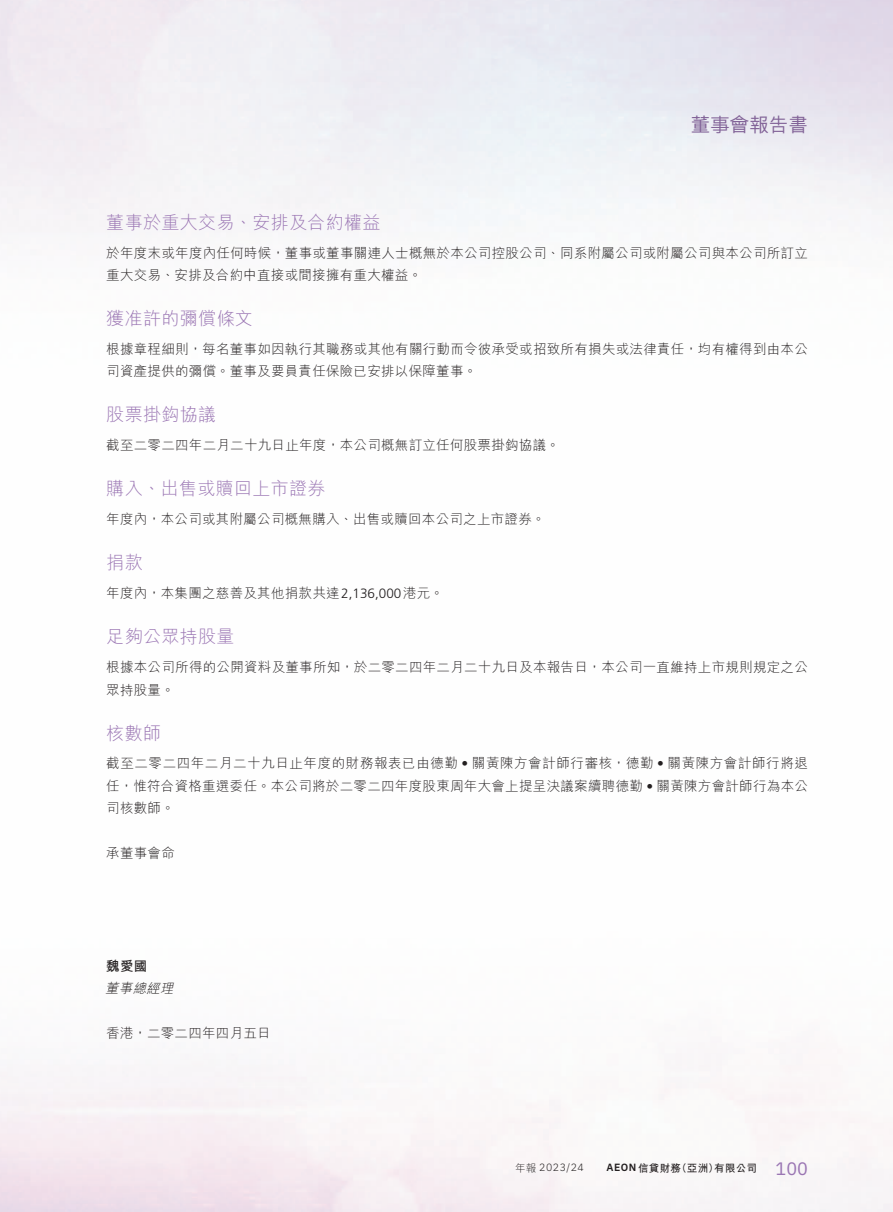
<style>
.page{position:relative;width:893px;height:1212px;background:#fff}
.page>*{position:absolute;margin:0;border:0;box-sizing:border-box;transform-origin:0 0}
.t1{font:500 19.5px "M Hei HK";color:#816297}
._01_H1{font:300 18px "M Hei HK";letter-spacing:.02em;color:#9a75b3}
.t2{font:18px "IBM Plex Sans";color:#9a75b3}
._00_txt{font:300 13.5px/22.5px "M Hei HK";letter-spacing:.02em;color:#231f20}
._00_txt-2{font:italic 300 13.5px "M Hei HK";color:#231f20}
._00_txt-3{font:700 13.5px "M Hei HK";color:#231f20}
.t3{font:300 10.5px "IBM Plex Sans";letter-spacing:.05em;color:#231f20}
.t4{font:700 10.5px "M Hei HK";letter-spacing:.02em;color:#231f20}
.t5{font:600 10.5px "IBM Plex Sans";color:#231f20}
.s1{font-family:"Frutiger LT Std"}
.s2{font-family:"M Hei HK"}
.s3{font-family:"M Hei HK";font-weight:700}
</style>
<div class="page">
<h1 class="t1" style="left:691px;top:111px;width:119px">董事會報告書</h1>
<p class="_01_H1" style="left:106px;top:213px;width:276px">董事於重大交易、安排及合約權益</p>
<p class="_00_txt" style="left:106px;top:241px;width:703px">於年度末或年度內任何時候，董事或董事關連人士概無於本公司控股公司、同系附屬公司或附屬公司與本公司所訂立重大交易、安排及合約中直接或間接擁有重大權益。</p>
<p class="_01_H1" style="left:106px;top:309px;width:148px">獲准許的彌償條文</p>
<p class="_00_txt" style="left:106px;top:338px;width:703px">根據章程細則，每名董事如因執行其職務或其他有關行動而令彼承受或招致所有損失或法律責任，均有權得到由本公司資產提供的彌償。董事及要員責任保險已安排以保障董事。</p>
<p class="_01_H1" style="left:106px;top:406px;width:111px">股票掛鈎協議</p>
<p class="_00_txt" style="left:106px;top:434px;width:455px">截至二零二四年二月二十九日止年度，本公司概無訂立任何股票掛鈎協議。</p>
<p class="_01_H1" style="left:106px;top:480px;width:221px">購入、出售或贖回上市證券</p>
<p class="_00_txt" style="left:106px;top:508px;width:441px">年度內，本公司或其附屬公司概無購入、出售或贖回本公司之上市證券。</p>
<p class="_01_H1" style="left:106px;top:553px;width:38px">捐款</p>
<p class="_00_txt" style="left:106px;top:582px;width:339px">年度內，本集團之慈善及其他捐款共達<span class="s1">2,136,000</span>港元。</p>
<p class="_01_H1" style="left:106px;top:627px;width:130px">足夠公眾持股量</p>
<p class="_00_txt" style="left:106px;top:656px;width:703px">根據本公司所得的公開資料及董事所知，於二零二四年二月二十九日及本報告日，本公司一直維持上市規則規定之公眾持股量。</p>
<p class="_01_H1" style="left:106px;top:724px;width:56px">核數師</p>
<p class="_00_txt" style="left:106px;top:752px;width:703px;text-align:justify">截至二零二四年二月二十九日止年度的財務報表已由德勤 <span class="s1">•</span> 關黃陳方會計師行審核，德勤 <span class="s1">•</span> 關黃陳方會計師行將退任，惟符合資格重選委任。本公司將於二零二四年度股東周年大會上提呈決議案續聘德勤 <span class="s1">•</span> 關黃陳方會計師行為本公司核數師。</p>
<p class="_00_txt" style="left:106px;top:842px;width:70px">承董事會命</p>
<p class="_00_txt-3" style="left:106px;top:956px;width:43px">魏愛國</p>
<p class="_00_txt-2" style="left:105px;top:981px;width:73px">董事總經理</p>
<p class="_00_txt" style="left:106px;top:1022px;width:166px">香港，二零二四年四月五日</p>
<p class="t3" style="left:515px;top:1160px;width:70px"><span class="s2">年報</span> 2023/24</p>
<p class="t5" style="left:606px;top:1159px;width:76px">AEON<span class="s3">信貸財務</span></p>
<p class="t4" style="left:714px;top:1160px;width:44px">有限公司</p>
<p class="t4" style="left:676px;top:1160px;width:44px">（亞洲）</p>
<h2 class="t2" style="left:775px;top:1154px;width:34px">100</h2>
</div>
